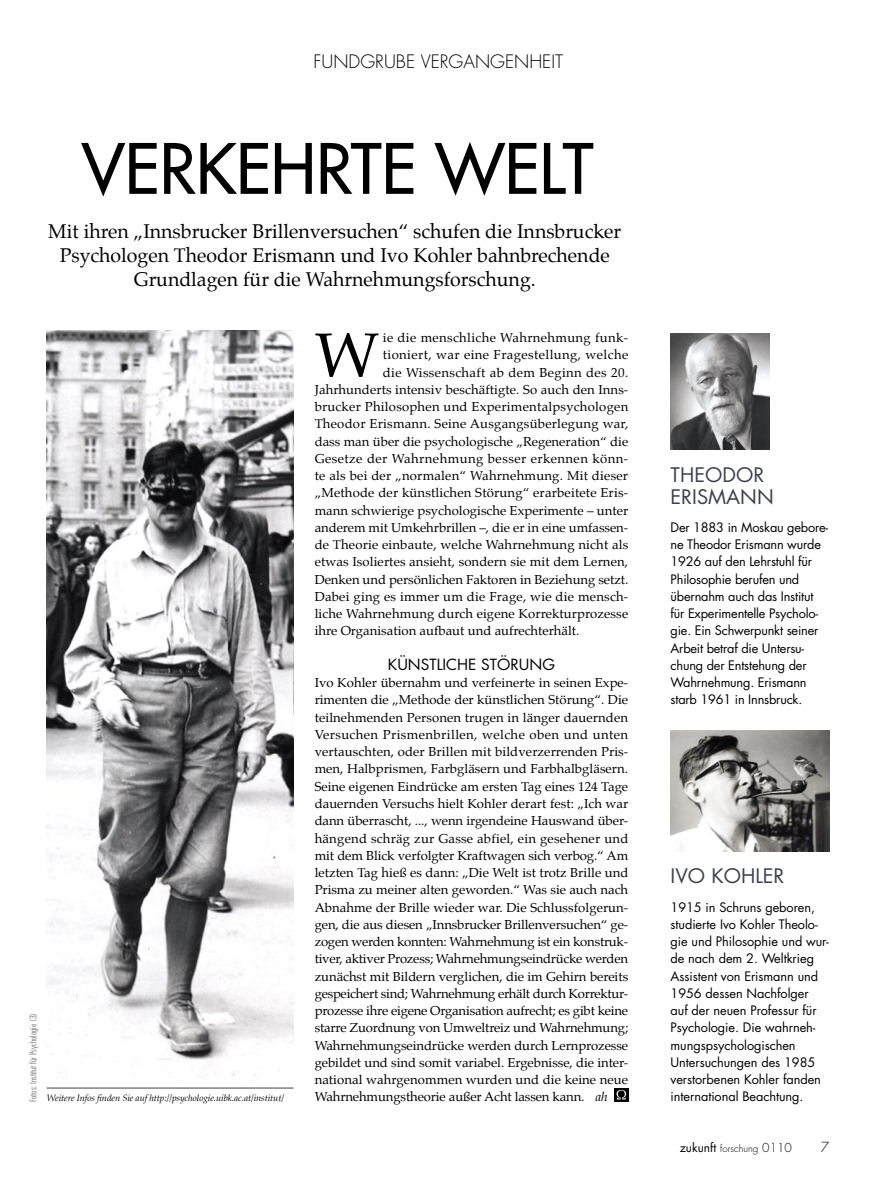
<style>
.page{position:relative;width:893px;height:1191px;background:#fff}
.page>*{position:absolute;margin:0;border:0;box-sizing:border-box;transform-origin:0 0}
.Zitat{font:67.5px "Futura";letter-spacing:-.005em;color:#000}
.t1{font:62.1px "Palatino";color:#000;scale:1.05 1}
.Zitat-2{font:19.5px/24px "Palatino";color:#000;text-align:center}
.t2{font:19.5px "Futura";color:#3e4050}
.Zitat-3{font:300 18px "Futura";color:#000}
.t3{font:15px "Futura";color:#000}
.Zitat-4{font:300 13.5px "Futura";color:#000}
.t4{font:12.75px/17.2px "Palatino";letter-spacing:.01em;color:#000;text-align:justify}
.Zitat-5{font:12.75px/17.2px "Futura";letter-spacing:-.005em;color:#000}
.t5{font:12.75px "Palatino";letter-spacing:.03em;color:#000}
.Zitat-6{font:300 9.75px "Futura";color:#000}
.t6{font:italic 9px "Palatino";letter-spacing:-.01em;color:#000}
.t7{font:300 condensed 9px "Futura";color:#7c7c7c}
.s1{font-style:italic}
.s2{font-weight:400;font-size:12px}
.s3{font-size:12px}
</style>
<div class="page">
<img style="left:47px;top:330px;width:246px;height:746px">
<svg style="left:614px;top:1088px;width:14px;height:13px"></svg>
<svg style="left:617px;top:1090px;width:9px;height:9px"></svg>
<img style="left:671px;top:730px;width:158px;height:121px">
<img style="left:671px;top:333px;width:99px;height:116px">
<hr style="left:47px;top:1087px;width:246px;height:1px;background:#3e4050">
<p class="Zitat-3" style="left:314px;top:50px;width:251px">FUNDGRUBE VERGANGENHEIT</p>
<p class="Zitat" style="left:82px;top:125px;width:513px">VERKEHRTE WELT</p>
<p class="Zitat-2" style="left:48px;top:221px;width:574px">Mit ihren „Innsbrucker Brillenversuchen“ schufen die Innsbrucker<br>Psychologen Theodor Erismann und Ivo Kohler bahnbrechende<br>Grundlagen für die Wahrnehmungsforschung.</p>
<p class="t7" style="left:28px;top:1102px;width:91px;rotate:-90deg">Fotos: Institut für Psychologie (3)</p>
<p class="t1" style="left:315px;top:315px;width:63px">W</p>
<p class="t4" style="left:383px;top:330px;width:247px">ie die menschliche Wahrnehmung funk-</p>
<p class="t5" style="left:383px;top:346px;width:247px">tioniert, war eine Fragestellung, welche</p>
<p class="t4" style="left:383px;top:365px;width:247px">die Wissenschaft ab dem Beginn des 20.</p>
<p class="t4" style="left:315px;top:382px;width:315px">Jahrhunderts intensiv beschäftigte. So auch den Inns-</p>
<p class="t4" style="left:315px;top:399px;width:315px">brucker Philosophen und Experimentalpsychologen</p>
<p class="t4" style="left:315px;top:416px;width:315px">Theodor Erismann. Seine Ausgangsüberlegung war,</p>
<p class="t4" style="left:315px;top:434px;width:315px">dass man über die psychologische „Regeneration“ die</p>
<p class="t5" style="left:315px;top:450px;width:315px">Gesetze der Wahrnehmung besser erkennen könn-</p>
<p class="t4" style="left:315px;top:468px;width:315px">te als bei der „normalen“ Wahrnehmung. Mit dieser</p>
<p class="t4" style="left:315px;top:485px;width:315px">„Methode der künstlichen Störung“ erarbeitete Eris-</p>
<p class="t4" style="left:315px;top:503px;width:315px">mann schwierige psychologische Experimente – unter</p>
<p class="t4" style="left:315px;top:520px;width:315px">anderem mit Umkehrbrillen –, die er in eine umfassen-</p>
<p class="t4" style="left:315px;top:537px;width:315px">de Theorie einbaute, welche Wahrnehmung nicht als</p>
<p class="t4" style="left:315px;top:554px;width:315px">etwas Isoliertes ansieht, sondern sie mit dem Lernen,</p>
<p class="t4" style="left:315px;top:572px;width:315px">Denken und persönlichen Faktoren in Beziehung setzt.</p>
<p class="t4" style="left:315px;top:589px;width:315px">Dabei ging es immer um die Frage, wie die mensch-</p>
<p class="t4" style="left:315px;top:606px;width:315px">liche Wahrnehmung durch eigene Korrekturprozesse</p>
<p class="t4" style="left:315px;top:623px;width:266px">ihre Organisation aufbaut und aufrechterhält.</p>
<p class="t3" style="left:388px;top:654px;width:169px">KÜNSTLICHE STÖRUNG</p>
<p class="t4" style="left:315px;top:675px;width:315px">Ivo Kohler übernahm und verfeinerte in seinen Expe&shy;rimenten die „Methode der künstlichen Störung“. Die teilnehmenden Personen trugen in länger dauernden Versuchen Prismenbrillen, welche oben und unten vertauschten, oder Brillen mit bildverzerrenden Pris&shy;men, Halbprismen, Farbgläsern und Farbhalbgläsern.<br>Seine eigenen Eindrücke am ersten Tag eines 124 Tage dauernden Versuchs hielt Kohler derart fest: „Ich war dann überrascht, ..., wenn irgendeine Hauswand über&shy;hängend schräg zur Gasse abfiel, ein gesehener und mit dem Blick verfolgter Kraftwagen sich verbog.“ Am letzten Tag hieß es dann: „Die Welt ist trotz Brille und Prisma zu meiner alten geworden.“ Was sie auch nach Abnahme der Brille wieder war. Die Schlussfolgerun&shy;gen, die aus diesen „Innsbrucker Brillenversuchen“ ge&shy;zogen werden konnten: Wahrnehmung ist ein konstruk&shy;tiver, aktiver Prozess; Wahrnehmungseindrücke werden zunächst mit Bildern verglichen, die im Gehirn bereits gespeichert sind; Wahrnehmung erhält durch Korrektur&shy;prozesse ihre eigene Organisation aufrecht; es gibt keine starre Zuordnung von Umweltreiz und Wahrnehmung; Wahrnehmungseindrücke werden durch Lernprozesse gebildet und sind somit variabel. Ergebnisse, die inter&shy;national wahrgenommen wurden und die keine neue Wahrnehmungstheorie außer Acht lassen kann. <span class="s1">ah</span></p>
<p class="t2" style="left:671px;top:461px;width:95px">THEODOR</p>
<p class="t2" style="left:671px;top:483px;width:105px">ERISMANN</p>
<p class="Zitat-5" style="left:671px;top:518px;width:159px">Der 1883 in Moskau gebore&shy;ne Theodor Erismann wurde<br>1926 auf den Lehrstuhl für<br>Philosophie berufen und übernahm auch das Institut für Experimentelle Psycholo&shy;gie. Ein Schwerpunkt seiner<br>Arbeit betraf die Untersu&shy;chung der Entstehung der<br>Wahrnehmung. Erismann starb 1961 in Innsbruck.</p>
<p class="t2" style="left:671px;top:862px;width:115px">IVO KOHLER</p>
<p class="Zitat-5" style="left:671px;top:898px;width:160px">1915 in Schruns geboren, studierte Ivo Kohler Theolo&shy;gie und Philosophie und wur&shy;de nach dem 2. Weltkrieg<br>Assistent von Erismann und<br>1956 dessen Nachfolger auf der neuen Professur für<br>Psychologie. Die wahrneh&shy;mungspsychologischen<br>Untersuchungen des 1985 verstorbenen Kohler fanden</p>
<p class="t6" style="left:47px;top:1092px;width:239px">Weitere Infos finden Sie auf http://psychologie.uibk.ac.at/institut/</p>
<p class="Zitat-5" style="left:671px;top:1087px;width:134px">international Beachtung.</p>
<p class="Zitat-6" style="left:680px;top:1142px;width:114px"><span class="s2">zukunft</span> forschung <span class="s3">0110</span></p>
<p class="Zitat-4" style="left:821px;top:1138px;width:10px">7</p>
</div>
